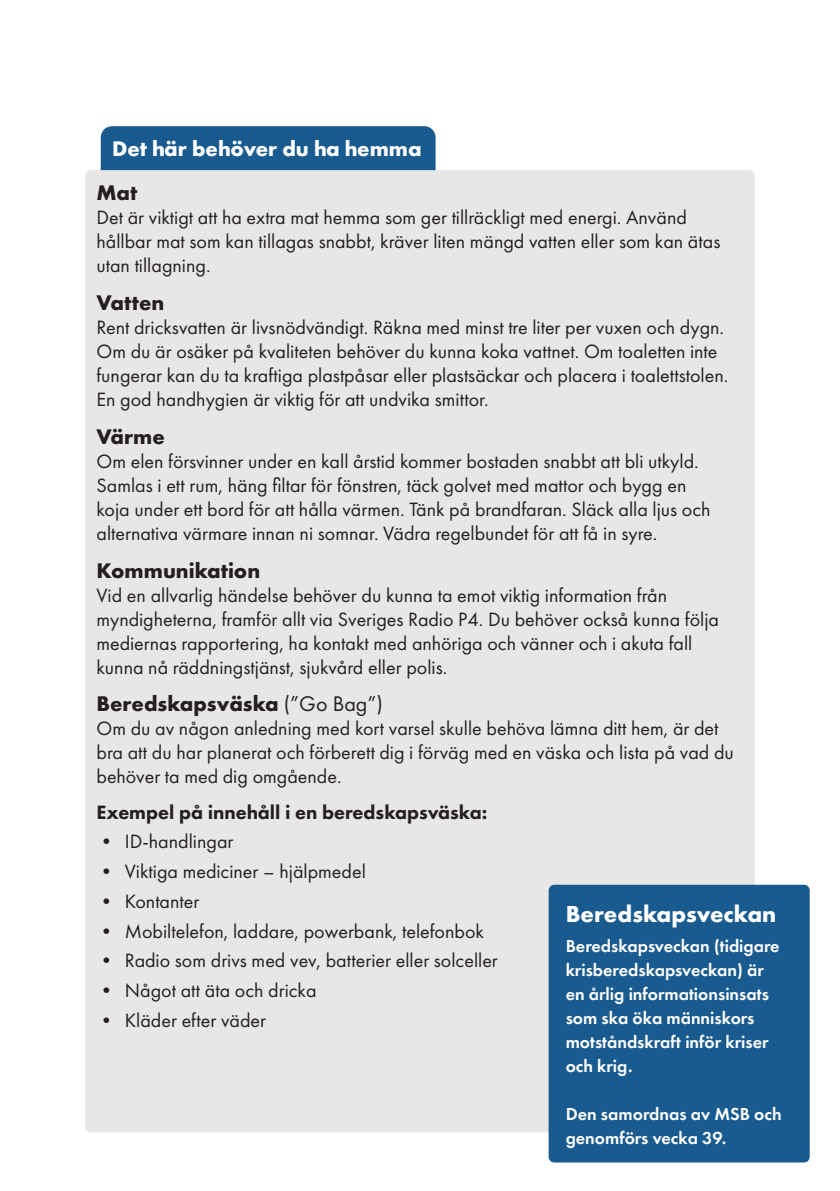
<style>
.page{position:relative;width:840px;height:1191px;background:#fff}
.page>*{position:absolute;margin:0;border:0;box-sizing:border-box;transform-origin:0 0}
.t1{font:700 24px "Futura PT";color:#fff}
.t2{font:700 22px "Futura PT";color:#231f20}
.t3{font:700 22px "Futura PT";color:#fff}
.t4{font:20px/24px "Futura PT";color:#231f20}
.t5{font:800 20px "Futura PT";color:#231f20}
.t6{font:600 18px/24px "Futura PT";color:#fff}
.s1{font-weight:400}
</style>
<div class="page">
<div style="left:101px;top:126px;width:334px;height:44px;background:#195a8f"></div>
<div style="left:85px;top:170px;width:669px;height:962px;background:#e8e7e6;border-radius:6px"></div>
<div style="left:548px;top:884px;width:261px;height:278px;background:#195a8f;border-radius:6px"></div>
<p class="t3" style="left:112px;top:135px;width:311px">Det här behöver du ha hemma</p>
<p class="t2" style="left:96px;top:179px;width:42px">Mat</p>
<p class="t4" style="left:96px;top:205px;width:625px">Det är viktigt att ha extra mat hemma som ger tillräckligt med energi. Använd hållbar mat som kan tillagas snabbt, kräver liten mängd vatten eller som kan ätas utan tillagning.</p>
<p class="t2" style="left:96px;top:288px;width:69px">Vatten</p>
<p class="t4" style="left:96px;top:315px;width:633px">Rent dricksvatten är livsnödvändigt. Räkna med minst tre liter per vuxen och dygn.<br>Om du är osäker på kvaliteten behöver du kunna koka vattnet. Om toaletten inte fungerar kan du ta kraftiga plastpåsar eller plastsäckar och placera i toalettstolen.<br>En god handhygien är viktig för att undvika smittor.</p>
<p class="t2" style="left:96px;top:422px;width:70px">Värme</p>
<p class="t4" style="left:96px;top:449px;width:615px">Om elen försvinner under en kall årstid kommer bostaden snabbt att bli utkyld.<br>Samlas i ett rum, häng filtar för fönstren, täck golvet med mattor och bygg en koja under ett bord för att hålla värmen. Tänk på brandfaran. Släck alla ljus och alternativa värmare innan ni somnar. Vädra regelbundet för att få in syre.</p>
<p class="t2" style="left:96px;top:556px;width:165px">Kommunikation</p>
<p class="t4" style="left:96px;top:583px;width:623px">Vid en allvarlig händelse behöver du kunna ta emot viktig information från myndigheterna, framför allt via Sveriges Radio P4. Du behöver också kunna följa mediernas rapportering, ha kontakt med anhöriga och vänner och i akuta fall kunna nå räddningstjänst, sjukvård eller polis.</p>
<p class="t2" style="left:96px;top:690px;width:288px">Beredskapsväska <span class="s1">(”Go Bag”)</span></p>
<p class="t4" style="left:96px;top:716px;width:638px">Om du av någon anledning med kort varsel skulle behöva lämna ditt hem, är det bra att du har planerat och förberett dig i förväg med en väska och lista på vad du behöver ta med dig omgående.</p>
<p class="t5" style="left:96px;top:799px;width:392px">Exempel på innehåll i en beredskapsväska:</p>
<p class="t4" style="left:96px;top:829px;width:138px">• ID-handlingar</p>
<p class="t4" style="left:96px;top:859px;width:271px">• Viktiga mediciner – hjälpmedel</p>
<p class="t4" style="left:96px;top:889px;width:104px">• Kontanter</p>
<p class="t4" style="left:96px;top:918px;width:389px">• Mobiltelefon, laddare, powerbank, telefonbok</p>
<p class="t4" style="left:96px;top:948px;width:402px">• Radio som drivs med vev, batterier eller solceller</p>
<p class="t4" style="left:96px;top:978px;width:221px">• Något att äta och dricka</p>
<p class="t4" style="left:96px;top:1007px;width:171px">• Kläder efter väder</p>
<p class="t1" style="left:565px;top:898px;width:212px">Beredskapsveckan</p>
<p class="t6" style="left:565px;top:933px;width:215px">Beredskapsveckan (tidigare krisberedskapsveckan) är en årlig informationsinsats som ska öka människors motståndskraft inför kriser och krig.</p>
<p class="t6" style="left:565px;top:1101px;width:217px">Den samordnas av MSB och genomförs vecka 39.</p>
</div>
